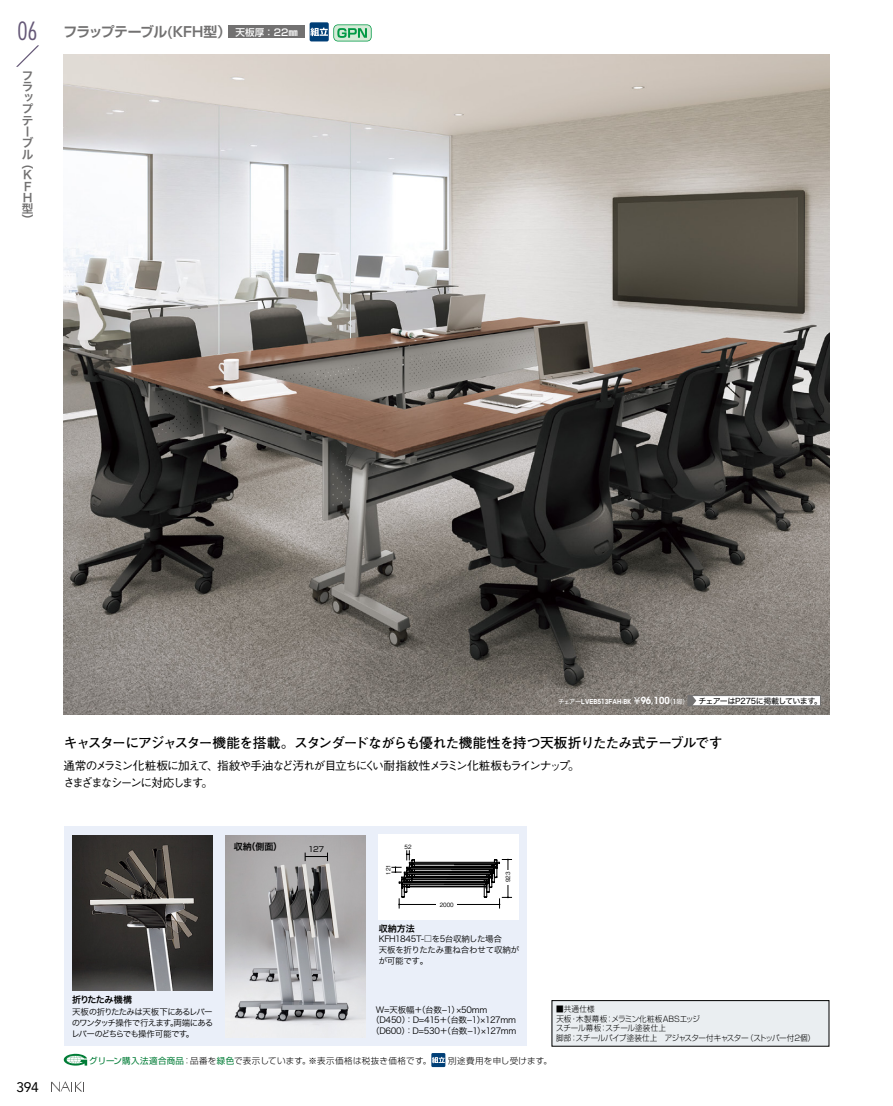
<style>
.page{position:relative;width:893px;height:1106px;background:#fff}
.page>*{position:absolute;margin:0;border:0;box-sizing:border-box;transform-origin:0 0}
.t1{font:300 condensed 24.45px "Futura Std";color:#655877}
.コピー_中_最終行{font:700 13.8px "Futo Go B101 Pro";letter-spacing:-.065em;color:#000}
.カテゴリ_大{font:700 13.8px "Shin Go Pro De";letter-spacing:-.035em;color:#727171}
.t2{font:13.8px "Avenir LT Std";color:#000}
.コピー_小{font:500 11.7px "Gothic BBB Pro";letter-spacing:-.105em;color:#000}
.コピー_小-2{font:500 11.7px "Gothic BBB Pro";letter-spacing:-.16em;color:#000}
.帯_大カテゴリー{font:11.7px/11.2px "Hira Kaku Std W6";color:#727171}
.t3{font:500 9.6px "Shin Go Pro";color:#fff}
.説明_見出し{font:9px "Hira Kaku Std W6";letter-spacing:-.055em;color:#000}
.説明_見出し-2{font:9px "Hira Kaku Std W6";letter-spacing:-.035em;color:#000}
.説明_本文{font:9px "Hira Kaku Std W6";color:#000}
.説明_本文-2{font:8.55px/10.6px "Hira Kaku Std W3";letter-spacing:-.04em;color:#000;text-align:justify}
.t4{font:300 8.55px "Shin Go Pro";letter-spacing:.035em;color:#000}
.共通仕様{font:300 7.95px "Shin Go Pro";letter-spacing:-.015em;color:#000;scale:.95 1}
.共通仕様-2{font:300 7.95px "Shin Go Pro";letter-spacing:-.055em;color:#000;scale:.95 1}
.t5{font:7.95px "Hira Kaku Std W4";letter-spacing:-.06em;color:#000}
.表_テキスト{font:7.5px "Shin Go Pro";color:#000}
.商品画像_寸法図_カラー品番{font:6.75px "N Fonts Demi";color:#fff;scale:.9 1}
.t6{font:5.85px "Gothic BBB Pro Medium 90 pv RKSJ H";color:#000;scale:.95 1}
.s1{font-family:"Hira Kaku Std W4";font-size:6.45px}
.s2{font-size:6.9px}
.s3{font-family:"Hira Kaku Std W4";font-size:9px}
.s4{font-size:9.75px}
.s5{font-size:9.6px}
.s6{font-weight:400;color:#007c36}
</style>
<div class="page">
<div style="left:64px;top:827px;width:463px;height:219px;background:#eaeff9"></div>
<div style="left:228px;top:26px;width:77px;height:12px;background:#727171"></div>
<div style="left:310px;top:22px;width:19px;height:19px;background:#003f77;border-radius:2px"></div>
<svg style="left:310px;top:24px;width:62px;height:17px"></svg>
<img style="left:64px;top:55px;width:765px;height:659px">
<div style="left:552px;top:1000px;width:277px;height:46px;background:#eaeef1"></div>
<div style="left:552px;top:1000px;width:277px;height:46px;border:1px solid #000"></div>
<img style="left:72px;top:835px;width:141px;height:155px">
<img style="left:225px;top:835px;width:141px;height:202px">
<svg style="left:305px;top:852px;width:23px;height:9px"></svg>
<div style="left:688px;top:695px;width:133px;height:11px;background:#fff;border:1px solid #727171"></div>
<svg style="left:688px;top:695px;width:8px;height:11px"></svg>
<div style="left:378px;top:834px;width:141px;height:85px;background:#fff"></div>
<svg style="left:391px;top:850px;width:121px;height:58px"></svg>
<svg style="left:64px;top:1053px;width:23px;height:12px"></svg>
<div style="left:431px;top:1053px;width:14px;height:14px;background:#003f77"></div>
<svg style="left:432px;top:1056px;width:13px;height:7px"></svg>
<svg style="left:51px;top:1081px;width:33px;height:11px"></svg>
<svg style="left:16px;top:45px;width:23px;height:22px"></svg>
<h1 class="t1" style="left:18px;top:16px;width:22px">06</h1>
<p class="帯_大カテゴリー" style="left:22px;top:70px;width:13px">フラップテーブル</p>
<p class="帯_大カテゴリー" style="left:22px;top:158px;width:13px">（<br>Ｋ<br>Ｆ<br>Ｈ型）</p>
<p class="カテゴリ_大" style="left:63px;top:21px;width:169px">フラップテーブル(KFH型）</p>
<p class="t3" style="left:236px;top:24px;width:64px">天板厚：22㎜</p>
<h2 class="t2" style="left:16px;top:1078px;width:24px">394</h2>
<p class="商品画像_寸法図_カラー品番" style="left:558px;top:699px;width:146px"><span class="s1">チェアー</span>LVEB<span class="s2">513</span>FAH-BK <span class="s3">￥</span><span class="s4">96</span><span class="s5">,</span><span class="s4">100</span><span class="s1">（</span><span class="s2">1</span><span class="s1">脚）</span></p>
<p class="t5" style="left:698px;top:694px;width:125px">チェアーはP275に掲載しています。</p>
<p class="コピー_中_最終行" style="left:64px;top:731px;width:660px">キャスターにアジャスター機能を搭載。スタンダードながらも優れた機能性を持つ天板折りたたみ式テーブルです</p>
<p class="コピー_小" style="left:64px;top:755px;width:518px">通常のメラミン化粧板に加えて、指紋や手油など汚れが目立ちにくい耐指紋性メラミン化粧板もラインナップ。</p>
<p class="コピー_小-2" style="left:63px;top:772px;width:152px">さまざまなシーンに対応します。</p>
<p class="説明_見出し-2" style="left:234px;top:839px;width:50px">収納（側面）</p>
<p class="表_テキスト" style="left:308px;top:843px;width:17px">127</p>
<p class="t6" style="left:383px;top:875px;width:13px;rotate:-90deg">121</p>
<p class="t6" style="left:405px;top:842px;width:9px">52</p>
<p class="t6" style="left:440px;top:899px;width:16px">2000</p>
<p class="t6" style="left:503px;top:882px;width:13px;rotate:-90deg">923</p>
<p class="説明_本文" style="left:379px;top:921px;width:37px">収納方法</p>
<p class="説明_本文-2" style="left:379px;top:933px;width:125px">KFH1845T-□を5台収納した場合</p>
<p class="説明_本文-2" style="left:379px;top:944px;width:142px">天板を折りたたみ重ね合わせて収納がが可能です。</p>
<p class="説明_見出し" style="left:72px;top:992px;width:61px">折りたたみ機構</p>
<p class="説明_本文-2" style="left:71px;top:1006px;width:143px">天板の折りたたみは天板下にあるレバーのワンタッチ操作で行えます。両端にあるレバーのどちらでも操作可能です。</p>
<p class="説明_本文-2" style="left:376px;top:1004px;width:113px">W=天板幅＋（台数−1）×50mm</p>
<p class="説明_本文-2" style="left:371px;top:1014px;width:146px">（D450）：D=415＋（台数−1）×127mm</p>
<p class="説明_本文-2" style="left:371px;top:1025px;width:147px">（D600）：D=530＋（台数−1）×127mm</p>
<p class="t4" style="left:89px;top:1053px;width:344px"><span class="s6">グリーン購入法適合商品</span>：品番を<span class="s6">緑色</span>で表示しています。※表示価格は税抜き価格です。</p>
<p class="t4" style="left:448px;top:1053px;width:105px">別途費用を申し受けます。</p>
<p class="共通仕様" style="left:556px;top:1002px;width:42px">■共通仕様</p>
<p class="共通仕様" style="left:556px;top:1012px;width:153px">天板・木製幕板：メラミン化粧板ABSエッジ</p>
<p class="共通仕様" style="left:556px;top:1021px;width:117px">スチール幕板：スチール塗装仕上</p>
<p class="共通仕様-2" style="left:556px;top:1031px;width:274px">脚部：スチールパイプ塗装仕上　アジャスター付キャスター（ストッパー付2個）</p>
</div>
